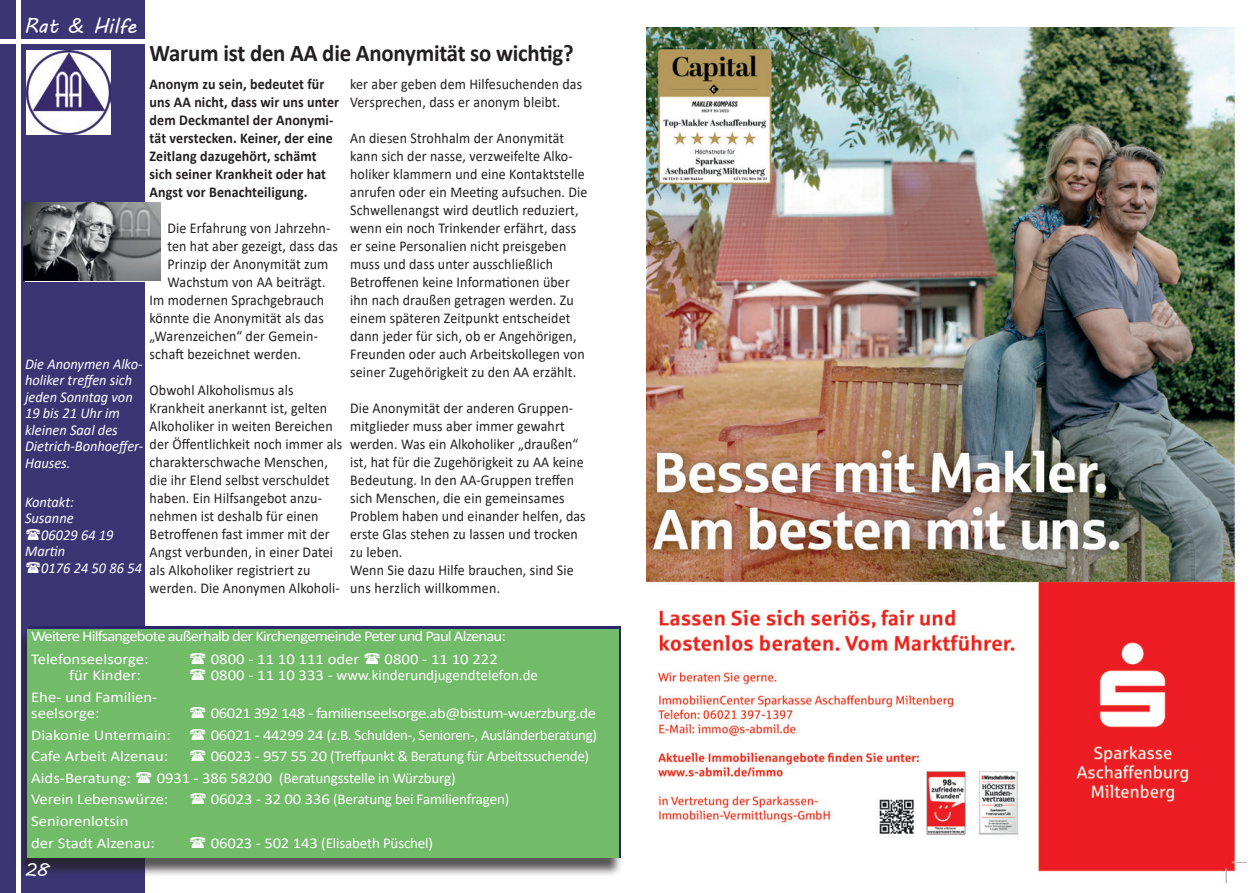
<style>
.page{position:relative;width:1259px;height:893px;background:#fff}
.page>*{position:absolute;margin:0;border:0;box-sizing:border-box;transform-origin:0 0}
.t1{font:700 24px "Calibri";letter-spacing:-.01em;color:#231f20;scale:.95 1}
.t2{font:21px "MV Boli";color:#fff}
.t3{font:18px "MV Boli";color:#fff}
.t4{font:15px/18px "Calibri";letter-spacing:.01em;color:#231f20;scale:.93 1}
.t5{font:15px/21.6px "Calibri";letter-spacing:-.01em;color:#fff;scale:1.11 1}
.t6{font:700 15px/18px "Calibri";letter-spacing:.01em;color:#231f20;scale:.93 1}
.t7{font:italic 15px/16.5px "Calibri";color:#fff;scale:.96 1}
.t8{font:15px/23px "Calibri";letter-spacing:-.05em;color:#fff;scale:1.11 1}
.t9{font:15px "Calibri";letter-spacing:-.03em;color:#fff;scale:1.11 1}
</style>
<div class="page">
<div style="left:0;top:0;width:145px;height:893px;background:#3b3574"></div>
<hr style="left:0;top:39px;width:153px;height:4px;background:#fff">
<div style="left:15px;top:630px;width:608px;height:247px;background:#231f20;opacity:.75"></div>
<div style="left:29px;top:626px;width:591px;height:232px;background:linear-gradient(to right,#2b266b,#2b266b)"></div>
<div style="left:27px;top:630px;width:591px;height:228px;background:#72bb69"></div>
<img style="left:27px;top:50px;width:84px;height:84px">
<hr style="left:16px;top:0;width:4px;height:893px;background:#fff">
<div style="left:25px;top:203px;width:142px;height:78px;background:#fff"></div>
<img style="left:24px;top:202px;width:137px;height:78px">
<img style="left:646px;top:28px;width:600px;height:854px">
<h2 class="t2" style="left:24px;top:11px;width:114px">Rat &amp; Hilfe</h2>
<h1 class="t1" style="left:150px;top:36px;width:448px">Warum ist den AA die Anonymität so wichtig?</h1>
<p class="t6" style="left:150px;top:74px;width:205px">Anonym zu sein, bedeutet für uns AA nicht, dass wir uns unter dem Deckmantel der Anonymi&shy;tät verstecken. Keiner, der eine<br>Zeitlang dazugehört, schämt sich seiner Krankheit oder hat<br>Angst vor Benachteiligung.</p>
<p class="t4" style="left:167px;top:218px;width:177px">Die Erfahrung von Jahrzehn-</p>
<p class="t4" style="left:167px;top:236px;width:185px">ten hat aber gezeigt, dass das</p>
<p class="t4" style="left:167px;top:254px;width:174px">Prinzip der Anonymität zum</p>
<p class="t4" style="left:167px;top:272px;width:171px">Wachstum von AA beiträgt.</p>
<p class="t4" style="left:150px;top:290px;width:189px">Im modernen Sprachgebrauch</p>
<p class="t4" style="left:150px;top:308px;width:189px">könnte die Anonymität als das</p>
<p class="t4" style="left:150px;top:326px;width:182px">„Warenzeichen“ der Gemein-</p>
<p class="t4" style="left:150px;top:344px;width:164px">schaft bezeichnet werden.</p>
<p class="t4" style="left:150px;top:380px;width:209px">Obwohl Alkoholismus als<br>Krankheit anerkannt ist, gelten<br>Alkoholiker in weiten Bereichen der Öffentlichkeit noch immer als charakterschwache Menschen, die ihr Elend selbst verschuldet haben. Ein Hilfsangebot anzu&shy;nehmen ist deshalb für einen<br>Betroffenen fast immer mit der<br>Angst verbunden, in einer Datei als Alkoholiker registriert zu werden. Die Anonymen Alkoholi-</p>
<p class="t4" style="left:350px;top:74px;width:251px">ker aber geben dem Hilfesuchenden das<br>Versprechen, dass er anonym bleibt.</p>
<p class="t4" style="left:350px;top:128px;width:257px">An diesen Strohhalm der Anonymität kann sich der nasse, verzweifelte Alko&shy;holiker klammern und eine Kontaktstelle anrufen oder ein Meeting aufsuchen. Die Schwellenangst wird deutlich reduziert, wenn ein noch Trinkender erfährt, dass er seine Personalien nicht preisgeben muss und dass unter ausschließlich Betroffenen keine Informationen über ihn nach draußen getragen werden. Zu einem späteren Zeitpunkt entscheidet dann jeder für sich, ob er Angehörigen, Freunden oder auch Arbeitskollegen von seiner Zugehörigkeit zu den AA erzählt.</p>
<p class="t4" style="left:350px;top:398px;width:255px">Die Anonymität der anderen Gruppen&shy;mitglieder muss aber immer gewahrt werden. Was ein Alkoholiker „draußen“ ist, hat für die Zugehörigkeit zu AA keine Bedeutung. In den AA-Gruppen treffen sich Menschen, die ein gemeinsames Problem haben und einander helfen, das erste Glas stehen zu lassen und trocken zu leben.<br>Wenn Sie dazu Hilfe brauchen, sind Sie uns herzlich willkommen.</p>
<p class="t7" style="left:25px;top:355px;width:125px">Die Anonymen Alko&shy;holiker treffen sich jeden Sonntag von<br>19 bis 21 Uhr im kleinen Saal des<br>Dietrich-Bonhoeffer-<br>Hauses.</p>
<p class="t7" style="left:25px;top:493px;width:53px">Kontakt:</p>
<p class="t7" style="left:25px;top:509px;width:52px">Susanne</p>
<p class="t7" style="left:41px;top:526px;width:77px">06029 64 19</p>
<p class="t7" style="left:25px;top:542px;width:43px">Martin</p>
<p class="t7" style="left:41px;top:559px;width:106px">0176 24 50 86 54</p>
<p class="t8" style="left:31px;top:624px;width:429px">Weitere Hilfsangebote außerhalb der Kirchengemeinde Peter und Paul Alzenau:<br>Telefonseelsorge:</p>
<p class="t5" style="left:211px;top:648px;width:135px">0800 - 11 10 111 oder</p>
<p class="t5" style="left:385px;top:648px;width:103px">0800 - 11 10 222</p>
<p class="t5" style="left:69px;top:664px;width:66px">für Kinder:</p>
<p class="t5" style="left:211px;top:664px;width:296px">0800 - 11 10 333 - www.kinderundjugendtelefon.de</p>
<p class="t5" style="left:31px;top:688px;width:115px;line-height:16.2px">Ehe- und Familien&shy;seelsorge:</p>
<p class="t9" style="left:211px;top:702px;width:348px">06021 392 148 - familienseelsorge.ab@bistum-wuerzburg.de</p>
<p class="t5" style="left:31px;top:723px;width:127px">Diakonie Untermain:</p>
<p class="t5" style="left:211px;top:723px;width:349px">06021 - 44299 24 (z.B. Schulden-, Senioren-, Ausländerberatung)</p>
<p class="t5" style="left:31px;top:745px;width:125px">Cafe Arbeit Alzenau:</p>
<p class="t5" style="left:211px;top:745px;width:342px">06023 - 957 55 20 (Treffpunkt &amp; Beratung für Arbeitssuchende)</p>
<p class="t5" style="left:31px;top:766px;width:91px">Aids-Beratung:</p>
<p class="t5" style="left:31px;top:766px;width:384px;text-indent:126px">0931 - 386 58200 (Beratungsstelle in Würzburg)<br>Verein Lebenswürze:</p>
<p class="t5" style="left:211px;top:788px;width:270px">06023 - 32 00 336 (Beratung bei Familienfragen)</p>
<p class="t5" style="left:31px;top:810px;width:113px">Seniorenlotsin der Stadt Alzenau:</p>
<p class="t3" style="left:25px;top:858px;width:25px">28</p>
<p class="t5" style="left:211px;top:831px;width:202px">06023 - 502 143 (Elisabeth Püschel)</p>
</div>
